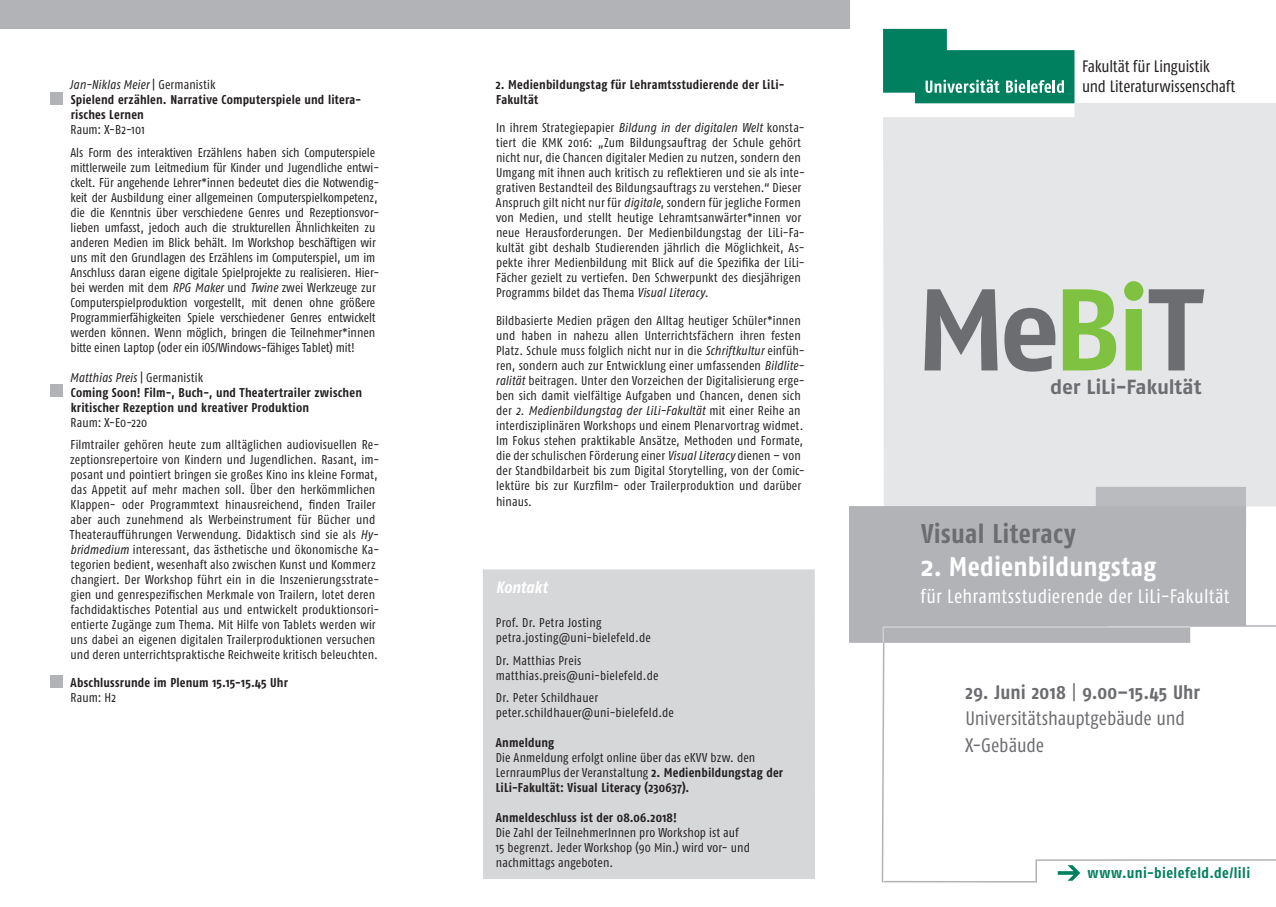
<style>
.page{position:relative;width:1276px;height:907px;background:#fff}
.page>*{position:absolute;margin:0;border:0;box-sizing:border-box;transform-origin:0 0}
.t1{font:700 115.8px "Fago Pro";letter-spacing:-.055em;color:#6c6d70}
.t2{font:700 condensed 27px "Fago Pro";letter-spacing:.005em;color:#fff}
.t3{font:700 condensed 27px "Fago Pro";letter-spacing:.01em;color:#6c6d70}
.t4{font:700 20.4px "Fago Pro";letter-spacing:-.01em;color:#6c6d70}
.t5{font:condensed 19.5px/26.4px "Fago Pro";letter-spacing:-.005em;color:#6c6d70}
.t6{font:condensed 19.5px "Fago Pro";letter-spacing:.015em;color:#fff}
.t7{font:condensed 16.5px/19.8px "Fago Pro";letter-spacing:-.005em;color:#231f20}
.t8{font:italic 700 condensed 16.5px "Fago Pro";letter-spacing:.005em;color:#fff}
.t9{font:700 condensed 15px "Fago Pro";letter-spacing:.03em;color:#00805f}
.t10{font:condensed 12.75px/15px "Fago Pro";letter-spacing:.01em;color:#231f20}
.t11{font:700 condensed 12.75px/15px "Fago Pro";letter-spacing:.015em;color:#231f20}
.s1{font-weight:400;font-style:italic}
.s2{font-weight:400}
.s3{font-style:italic}
.s4{font-weight:700}
.s5{color:#7fc241}
.s6{font-stretch:normal}
</style>
<div class="page">
<div style="left:883px;top:103px;width:392px;height:403px;background:#e5e6e8"></div>
<div style="left:849px;top:506px;width:396px;height:136px;background:#b2b3b7"></div>
<div style="left:0;top:0;width:848px;height:29px;background:#b2b3b7"></div>
<div style="left:50px;top:92px;width:13px;height:12px;background:#b2b3b7"></div>
<div style="left:50px;top:383px;width:13px;height:13px;background:#b2b3b7"></div>
<div style="left:50px;top:674px;width:13px;height:13px;background:#b2b3b7"></div>
<svg style="left:883px;top:625px;width:392px;height:257px"></svg>
<svg style="left:881px;top:630px;width:233px;height:251px"></svg>
<div style="left:482px;top:569px;width:332px;height:309px;background:#d6d7d9"></div>
<svg style="left:1057px;top:864px;width:22px;height:16px"></svg>
<svg style="left:882px;top:626px;width:307px;height:16px;background:#b4b5b9"></svg>
<svg style="left:883px;top:29px;width:191px;height:74px"></svg>
<div style="left:1095px;top:486px;width:150px;height:38px;background:#babbbe"></div>
<p class="t11" style="left:70px;top:77px;width:293px"><span class="s1">Jan-Niklas Meier</span> <span class="s2">| Germanistik<br></span>Spielend erzählen. Narrative Computerspiele und litera&shy;risches Lernen</p>
<p class="t10" style="left:70px;top:118px;width:306px;line-height:22.5px">Raum: X-B2-101<br>Als Form des interaktiven Erzählens haben sich Computerspiele</p>
<p class="t10" style="left:70px;top:159px;width:310px">mittlerweile zum Leitmedium für Kinder und Jugendliche entwi&shy;ckelt. Für angehende Lehrer*innen bedeutet dies die Notwendig&shy;keit der Ausbildung einer allgemeinen Computerspielkompetenz, die die Kenntnis über verschiedene Genres und Rezeptionsvor&shy;lieben umfasst, jedoch auch die strukturellen Ähnlichkeiten zu anderen Medien im Blick behält. Im Workshop beschäftigen wir uns mit den Grundlagen des Erzählens im Computerspiel, um im Anschluss daran eigene digitale Spielprojekte zu realisieren. Hier&shy;bei werden mit dem <span class="s3">RPG Maker</span> und <span class="s3">Twine</span> zwei Werkzeuge zur Computerspielproduktion vorgestellt, mit denen ohne größere Programmierfähigkeiten Spiele verschiedener Genres entwickelt werden können. Wenn möglich, bringen die Teilnehmer*innen bitte einen Laptop (oder ein iOS/Windows-fähiges Tablet) mit!</p>
<p class="t11" style="left:70px;top:369px;width:294px"><span class="s1">Matthias Preis</span> <span class="s2">| Germanistik<br></span>Coming Soon! Film-, Buch-, und Theatertrailer zwischen kritischer Rezeption und kreativer Produktion</p>
<p class="t10" style="left:71px;top:411px;width:310px;line-height:22.5px">Raum: X-E0-220<br>Filmtrailer gehören heute zum alltäglichen audiovisuellen Re-</p>
<p class="t10" style="left:70px;top:452px;width:311px">zeptionsrepertoire von Kindern und Jugendlichen. Rasant, im&shy;posant und pointiert bringen sie großes Kino ins kleine Format, das Appetit auf mehr machen soll. Über den herkömmlichen Klappen- oder Programmtext hinausreichend, finden Trailer aber auch zunehmend als Werbeinstrument für Bücher und Theateraufführungen Verwendung. Didaktisch sind sie als <span class="s3">Hy&shy;bridmedium</span> interessant, das ästhetische und ökonomische Ka&shy;tegorien bedient, wesenhaft also zwischen Kunst und Kommerz changiert. Der Workshop führt ein in die Inszenierungsstrate&shy;gien und genrespezifischen Merkmale von Trailern, lotet deren fachdidaktisches Potential aus und entwickelt produktionsori&shy;entierte Zugänge zum Thema. Mit Hilfe von Tablets werden wir uns dabei an eigenen digitalen Trailerproduktionen versuchen und deren unterrichtspraktische Reichweite kritisch beleuchten.</p>
<p class="t11" style="left:71px;top:675px;width:219px">Abschlussrunde im Plenum 15.15-15.45 Uhr</p>
<p class="t10" style="left:71px;top:690px;width:47px">Raum: H2</p>
<p class="t11" style="left:496px;top:77px;width:290px">2. Medienbildungstag für Lehramtsstudierende der LiLi-<br>Fakultät</p>
<p class="t10" style="left:496px;top:120px;width:310px">In ihrem Strategiepapier <span class="s3">Bildung in der digitalen Welt</span> konsta&shy;tiert die KMK 2016: „Zum Bildungsauftrag der Schule gehört nicht nur, die Chancen digitaler Medien zu nutzen, sondern den Umgang mit ihnen auch kritisch zu reflektieren und sie als inte&shy;grativen Bestandteil des Bildungsauftrags zu verstehen.“ Dieser Anspruch gilt nicht nur für <span class="s3">digitale</span>, sondern für jegliche Formen von Medien, und stellt heutige Lehramtsanwärter*innen vor neue Herausforderungen. Der Medienbildungstag der LiLi-Fa&shy;kultät gibt deshalb Studierenden jährlich die Möglichkeit, As&shy;pekte ihrer Medienbildung mit Blick auf die Spezifika der LiLi-Fächer gezielt zu vertiefen. Den Schwerpunkt des diesjährigen Programms bildet das Thema <span class="s3">Visual Literacy.</span></p>
<p class="t10" style="left:495px;top:312px;width:311px">Bildbasierte Medien prägen den Alltag heutiger Schüler*innen und haben in nahezu allen Unterrichtsfächern ihren festen Platz. Schule muss folglich nicht nur in die <span class="s3">Schriftkultur</span> einfüh&shy;ren, sondern auch zur Entwicklung einer umfassenden <span class="s3">Bildlite&shy;ralität</span> beitragen. Unter den Vorzeichen der Digitalisierung erge&shy;ben sich damit vielfältige Aufgaben und Chancen, denen sich der <span class="s3">2. Medienbildungstag der LiLi-Fakultät</span> mit einer Reihe an interdisziplinären Workshops und einem Plenarvortrag widmet.<br>Im Fokus stehen praktikable Ansätze, Methoden und Formate, die der schulischen Förderung einer <span class="s3">Visual Literacy</span> dienen – von der Standbildarbeit bis zum Digital Storytelling, von der Comic&shy;lektüre bis zur Kurzfilm- oder Trailerproduktion und darüber</p>
<p class="t10" style="left:496px;top:494px;width:37px">hinaus.</p>
<p class="t8" style="left:495px;top:577px;width:53px">Kontakt</p>
<p class="t10" style="left:495px;top:615px;width:156px">Prof. Dr. Petra Josting petra.josting@uni-bielefeld.de</p>
<p class="t10" style="left:495px;top:652px;width:164px">Dr. Matthias Preis matthias.preis@uni-bielefeld.de</p>
<p class="t10" style="left:495px;top:690px;width:180px">Dr. Peter Schildhauer peter.schildhauer@uni-bielefeld.de</p>
<p class="t11" style="left:495px;top:735px;width:60px">Anmeldung</p>
<p class="t10" style="left:495px;top:750px;width:289px">Die Anmeldung erfolgt online über das eKVV bzw. den<br>LernraumPlus der Veranstaltung <span class="s4">2. Medienbildungstag der<br>LiLi-Fakultät: Visual Literacy (230637).</span></p>
<p class="t11" style="left:495px;top:810px;width:182px">Anmeldeschluss ist der 08.06.2018!</p>
<p class="t10" style="left:495px;top:825px;width:255px">Die Zahl der TeilnehmerInnen pro Workshop ist auf<br>15 begrenzt. Jeder Workshop (90 Min.) wird vor- und nachmittags angeboten.</p>
<p class="t7" style="left:1081px;top:56px;width:155px">Fakultät für Linguistik und Literaturwissenschaft</p>
<h1 class="t1" style="left:915px;top:260px;width:287px">Me<span class="s5">Bi</span>T</h1>
<h3 class="t4" style="left:1049px;top:374px;width:153px">der LiLi-Fakultät</h3>
<h2 class="t3" style="left:921px;top:517px;width:156px">Visual Literacy</h2>
<h2 class="t2" style="left:920px;top:550px;width:237px"><span class="s6">2</span>. Medienbildungstag</h2>
<h3 class="t6" style="left:920px;top:584px;width:310px">für Lehramtsstudierende der LiLi-Fakultät</h3>
<h3 class="t5" style="left:965px;top:678px;width:236px"><span class="s4">29. Juni 2018</span> | <span class="s4">9.00–15.45 Uhr<br></span>Universitätshauptgebäude und<br>X-Gebäude</h3>
<p class="t9" style="left:1087px;top:863px;width:164px">www.uni-bielefeld.de/lili</p>
</div>
